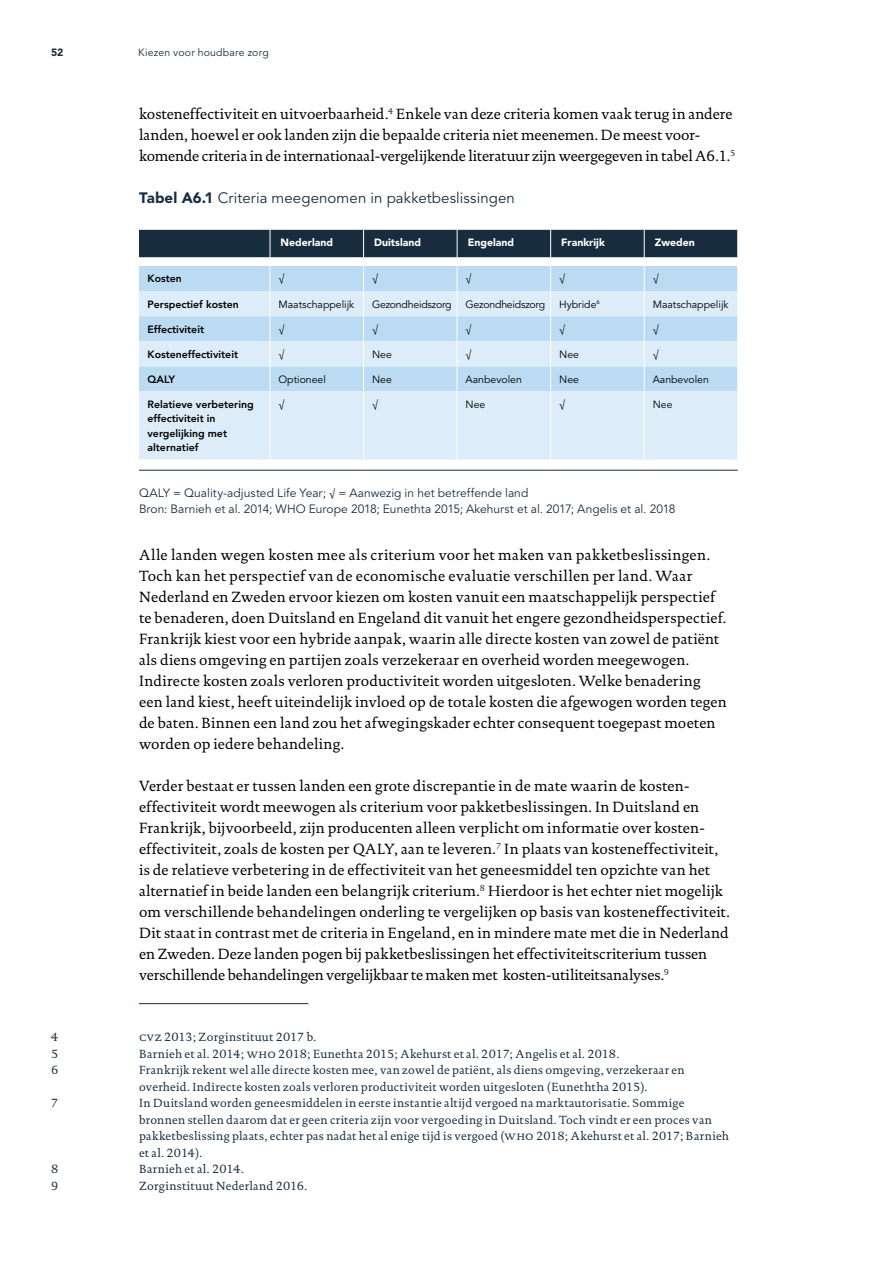
<style>
.page{position:relative;width:893px;height:1263px;background:#fff}
.page>*{position:absolute;margin:0;border:0;box-sizing:border-box;transform-origin:0 0}
.Brood_10pt_Documenta{font:15px/21px "DTL Documenta TOT";letter-spacing:.01em;color:#000}
.Figuur_Kop_10pt_Avenir{font:15px "Avenir LT Std";letter-spacing:.01em;color:#172d3f}
.Brood_10pt_Documenta-2{font:12px/16.5px "DTL Documenta TOT";letter-spacing:.025em;color:#172d3f}
.Table_-_Body_Klein_Links{font:12px/16.5px "DTL Documenta TOT";letter-spacing:.015em;color:#172d3f}
.Bron_Kop_10pt_Avenir{font:12px "Avenir LT Std";color:#172d3f}
.Brood_9pt_Documenta{font:12px "Avenir LT Std";letter-spacing:.005em;color:#172d3f}
.Table_-_Body_Klein_Links-2{font:800 10.5px/14.4px "Avenir LT Std";color:#000}
.Table_-_Body_Klein_Links-3{font:10.5px "Avenir LT Std";color:#000}
.Table_-_Header_Klein_Rechts{font:900 10.5px "Avenir LT Std";color:#fff}
.Table_-_Body_Klein_Links-4{font:10.5px "Avenir LT Std";letter-spacing:-.02em;color:#000}
.t1{font:10.5px "Avenir LT Std";letter-spacing:.02em;color:#172d3f}
.t2{font:900 10.5px "Avenir LT Std";color:#172d3f}
.s1{font-weight:900}
.s2{font-size:10.5px;color:#000}
.s3{font-family:"DTL Documenta TOT Caps"}
</style>
<div class="page">
<svg style="left:139px;top:257px;width:599px;height:213px"></svg>
<div style="left:139px;top:266px;width:598px;height:25px;background:#badbf1"></div>
<svg style="left:139px;top:291px;width:598px;height:169px;background:#d2e7f5"></svg>
<svg style="left:363px;top:266px;width:1px;height:125px"></svg>
<svg style="left:457px;top:266px;width:1px;height:125px"></svg>
<svg style="left:550px;top:266px;width:1px;height:125px"></svg>
<svg style="left:644px;top:266px;width:1px;height:125px"></svg>
<svg style="left:737px;top:266px;width:1px;height:125px"></svg>
<hr style="left:363px;top:391px;width:1px;height:69px;background:#fff">
<hr style="left:457px;top:391px;width:1px;height:69px;background:#fff">
<hr style="left:550px;top:391px;width:1px;height:69px;background:#fff">
<hr style="left:644px;top:391px;width:1px;height:69px;background:#fff">
<hr style="left:737px;top:391px;width:1px;height:69px;background:#fff">
<svg style="left:270px;top:266px;width:1px;height:125px"></svg>
<hr style="left:270px;top:391px;width:1px;height:69px;background:#fff">
<hr style="left:139px;top:470px;width:131px;height:1px;background:#172d3f">
<hr style="left:270px;top:470px;width:94px;height:1px;background:#172d3f">
<hr style="left:364px;top:470px;width:93px;height:1px;background:#172d3f">
<hr style="left:457px;top:470px;width:94px;height:1px;background:#172d3f">
<hr style="left:551px;top:470px;width:93px;height:1px;background:#172d3f">
<hr style="left:644px;top:470px;width:94px;height:1px;background:#172d3f">
<div style="left:139px;top:230px;width:599px;height:27px;background:#172d3f"></div>
<hr style="left:139px;top:1003px;width:169px;height:1px;background:#172d3f">
<p class="t2" style="left:51px;top:46px;width:14px">52</p>
<p class="t1" style="left:138px;top:46px;width:132px">Kiezen voor houdbare zorg</p>
<p class="Brood_10pt_Documenta" style="left:139px;top:103px;width:598px">kosteneffectiviteit en uitvoerbaarheid.<sup>4</sup> Enkele van deze criteria komen vaak terug in andere landen, hoewel er ook landen zijn die bepaalde criteria niet meenemen. De meest voor&shy;komende criteria in de internationaal-vergelijkende literatuur zijn weergegeven in tabel A6.1.<sup>5</sup></p>
<h3 class="Figuur_Kop_10pt_Avenir" style="left:139px;top:189px;width:377px"><span class="s1">Tabel A6.1</span> Criteria meegenomen in pakketbeslissingen</h3>
<p class="Table_-_Header_Klein_Rechts" style="left:281px;top:236px;width:54px">Nederland</p>
<p class="Table_-_Header_Klein_Rechts" style="left:374px;top:236px;width:48px">Duitsland</p>
<p class="Table_-_Header_Klein_Rechts" style="left:468px;top:236px;width:48px">Engeland</p>
<p class="Table_-_Header_Klein_Rechts" style="left:561px;top:236px;width:45px">Frankrijk</p>
<p class="Table_-_Header_Klein_Rechts" style="left:655px;top:236px;width:42px">Zweden</p>
<p class="Table_-_Body_Klein_Links-2" style="left:148px;top:272px;width:36px">Kosten</p>
<p class="Table_-_Body_Klein_Links-3" style="left:279px;top:273px;width:7px">√</p>
<p class="Table_-_Body_Klein_Links-3" style="left:372px;top:273px;width:7px">√</p>
<p class="Table_-_Body_Klein_Links-3" style="left:466px;top:273px;width:7px">√</p>
<p class="Table_-_Body_Klein_Links-3" style="left:559px;top:273px;width:7px">√</p>
<p class="Table_-_Body_Klein_Links-3" style="left:653px;top:273px;width:7px">√</p>
<p class="Table_-_Body_Klein_Links-2" style="left:148px;top:297px;width:93px">Perspectief kosten</p>
<p class="Table_-_Body_Klein_Links-3" style="left:279px;top:298px;width:77px">Maatschappelijk</p>
<p class="Table_-_Body_Klein_Links-4" style="left:372px;top:298px;width:81px">Gezondheidszorg</p>
<p class="Table_-_Body_Klein_Links-4" style="left:466px;top:298px;width:81px">Gezondheidszorg</p>
<p class="Table_-_Body_Klein_Links-3" style="left:559px;top:298px;width:42px">Hybride<sup>6</sup></p>
<p class="Table_-_Body_Klein_Links-3" style="left:653px;top:298px;width:77px">Maatschappelijk</p>
<p class="Table_-_Body_Klein_Links-2" style="left:148px;top:322px;width:58px">Effectiviteit</p>
<p class="Table_-_Body_Klein_Links-3" style="left:279px;top:323px;width:7px">√</p>
<p class="Table_-_Body_Klein_Links-3" style="left:372px;top:323px;width:7px">√</p>
<p class="Table_-_Body_Klein_Links-3" style="left:466px;top:323px;width:7px">√</p>
<p class="Table_-_Body_Klein_Links-3" style="left:559px;top:323px;width:7px">√</p>
<p class="Table_-_Body_Klein_Links-3" style="left:653px;top:323px;width:7px">√</p>
<p class="Table_-_Body_Klein_Links-2" style="left:148px;top:347px;width:92px">Kosteneffectiviteit</p>
<p class="Table_-_Body_Klein_Links-3" style="left:279px;top:348px;width:7px">√</p>
<p class="Table_-_Body_Klein_Links-3" style="left:372px;top:348px;width:21px">Nee</p>
<p class="Table_-_Body_Klein_Links-3" style="left:466px;top:348px;width:7px">√</p>
<p class="Table_-_Body_Klein_Links-3" style="left:559px;top:348px;width:21px">Nee</p>
<p class="Table_-_Body_Klein_Links-3" style="left:653px;top:348px;width:7px">√</p>
<p class="Table_-_Body_Klein_Links-2" style="left:148px;top:372px;width:29px">QALY</p>
<p class="Table_-_Body_Klein_Links-3" style="left:279px;top:373px;width:49px">Optioneel</p>
<p class="Table_-_Body_Klein_Links-3" style="left:372px;top:373px;width:21px">Nee</p>
<p class="Table_-_Body_Klein_Links-3" style="left:466px;top:373px;width:58px">Aanbevolen</p>
<p class="Table_-_Body_Klein_Links-3" style="left:559px;top:373px;width:21px">Nee</p>
<p class="Table_-_Body_Klein_Links-3" style="left:653px;top:373px;width:58px">Aanbevolen</p>
<p class="Table_-_Body_Klein_Links-2" style="left:148px;top:397px;width:108px">Relatieve verbetering effectiviteit in vergelijking met alternatief</p>
<p class="Table_-_Body_Klein_Links-3" style="left:279px;top:398px;width:7px">√</p>
<p class="Table_-_Body_Klein_Links-3" style="left:372px;top:398px;width:7px">√</p>
<p class="Table_-_Body_Klein_Links-3" style="left:466px;top:398px;width:21px">Nee</p>
<p class="Table_-_Body_Klein_Links-3" style="left:559px;top:398px;width:7px">√</p>
<p class="Table_-_Body_Klein_Links-3" style="left:653px;top:398px;width:21px">Nee</p>
<p class="Brood_9pt_Documenta" style="left:139px;top:486px;width:391px">QALY = Quality-adjusted Life Year; <span class="s2">√</span> = Aanwezig in het betreffende land</p>
<h3 class="Bron_Kop_10pt_Avenir" style="left:139px;top:502px;width:538px">Bron: Barnieh et al. 2014; WHO Europe 2018; Eunethta 2015; Akehurst et al. 2017; Angelis et al. 2018</h3>
<p class="Brood_10pt_Documenta" style="left:139px;top:544px;width:589px">Alle landen wegen kosten mee als criterium voor het maken van pakketbeslissingen.<br>Toch kan het perspectief van de economische evaluatie verschillen per land. Waar Nederland en Zweden ervoor kiezen om kosten vanuit een maatschappelijk perspectief te benaderen, doen Duitsland en Engeland dit vanuit het engere gezondheidsperspectief.<br>Frankrijk kiest voor een hybride aanpak, waarin alle directe kosten van zowel de patiënt als diens omgeving en partijen zoals verzekeraar en overheid worden meegewogen.<br>Indirecte kosten zoals verloren productiviteit worden uitgesloten. Welke benadering een land kiest, heeft uiteindelijk invloed op de totale kosten die afgewogen worden tegen de baten. Binnen een land zou het afwegingskader echter consequent toegepast moeten worden op iedere behandeling.</p>
<p class="Brood_10pt_Documenta" style="left:139px;top:775px;width:592px">Verder bestaat er tussen landen een grote discrepantie in de mate waarin de kosten&shy;effectiviteit wordt meewogen als criterium voor pakketbeslissingen. In Duitsland en Frankrijk, bijvoorbeeld, zijn producenten alleen verplicht om informatie over kosten&shy;effectiviteit, zoals de kosten per <span class="s3">qaly</span>, aan te leveren.<sup>7</sup> In plaats van kosteneffectiviteit, is de relatieve verbetering in de effectiviteit van het geneesmiddel ten opzichte van het alternatief in beide landen een belangrijk criterium.<sup>8</sup> Hierdoor is het echter niet mogelijk om verschillende behandelingen onderling te vergelijken op basis van kosteneffectiviteit.<br>Dit staat in contrast met de criteria in Engeland, en in mindere mate met die in Nederland en Zweden. Deze landen pogen bij pakketbeslissingen het effectiviteitscriterium tussen verschillende behandelingen vergelijkbaar te maken met kosten-utiliteitsanalyses.<sup>9</sup></p>
<p class="Brood_10pt_Documenta-2" style="left:51px;top:1029px;width:8px">4</p>
<p class="Brood_10pt_Documenta-2" style="left:139px;top:1029px;width:179px"><span class="s3">cvz</span> 2013; Zorginstituut 2017 b.</p>
<p class="Brood_10pt_Documenta-2" style="left:51px;top:1045px;width:9px">5</p>
<p class="Brood_10pt_Documenta-2" style="left:139px;top:1045px;width:482px">Barnieh et al. 2014; <span class="s3">who</span> 2018; Eunethta 2015; Akehurst et al. 2017; Angelis et al. 2018.</p>
<p class="Table_-_Body_Klein_Links" style="left:51px;top:1062px;width:9px">6</p>
<p class="Table_-_Body_Klein_Links" style="left:139px;top:1062px;width:547px">Frankrijk rekent wel alle directe kosten mee, van zowel de patiënt, als diens omgeving, verzekeraar en overheid. Indirecte kosten zoals verloren productiviteit worden uitgesloten (Euneththa 2015).</p>
<p class="Brood_10pt_Documenta-2" style="left:51px;top:1095px;width:9px">7</p>
<p class="Brood_10pt_Documenta-2" style="left:139px;top:1095px;width:592px">In Duitsland worden geneesmiddelen in eerste instantie altijd vergoed na marktautorisatie. Sommige bronnen stellen daarom dat er geen criteria zijn voor vergoeding in Duitsland. Toch vindt er een proces van pakketbeslissing plaats, echter pas nadat het al enige tijd is vergoed (<span class="s3">who</span> 2018; Akehurst et al. 2017; Barnieh et al. 2014).</p>
<p class="Brood_10pt_Documenta-2" style="left:51px;top:1161px;width:9px">8</p>
<p class="Brood_10pt_Documenta-2" style="left:139px;top:1161px;width:106px">Barnieh et al. 2014.</p>
<p class="Brood_10pt_Documenta-2" style="left:51px;top:1177px;width:9px">9</p>
<p class="Brood_10pt_Documenta-2" style="left:139px;top:1177px;width:170px">Zorginstituut Nederland 2016.</p>
</div>
